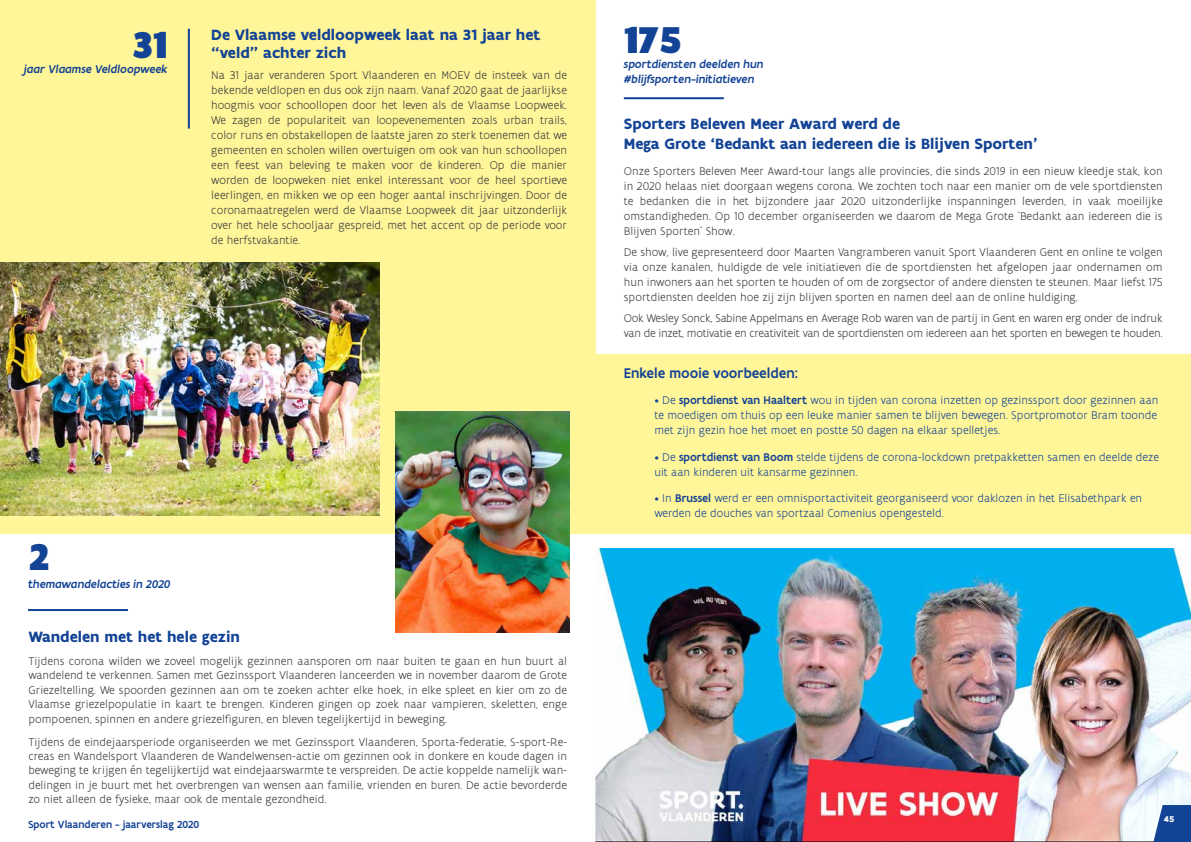
<style>
.page{position:relative;width:1191px;height:842px;background:#fff}
.page>*{position:absolute;margin:0;border:0;box-sizing:border-box;transform-origin:0 0}
.t1{font:900 40px "Flanders Art Sans";color:#134395}
.t2{font:700 16px/18px "Flanders Art Sans";color:#134395}
.t3{font:500 15px "Flanders Art Sans";color:#134395}
.t4{font:300 12px/15px "Flanders Art Sans";color:#3c3c3b;text-align:justify}
.t5{font:300 12px/15px "Flanders Art Sans";color:#134395}
.t6{font:300 12px/15px "Flanders Art Sans";letter-spacing:-.02em;color:#3c3c3b}
.t7{font:italic 500 12px/15px "Flanders Art Sans";color:#134395}
.t8{font:500 11px "Flanders Art Sans";color:#134395}
.t9{font:700 9px "Flanders Art Sans";color:#fff}
.s1{font-weight:500}
</style>
<div class="page">
<div style="left:595px;top:354px;width:596px;height:180px;background:#fff599"></div>
<div style="left:0;top:0;width:595px;height:534px;background:#fff599"></div>
<img style="left:595px;top:549px;width:596px;height:293px">
<img style="left:0;top:262px;width:380px;height:254px">
<img style="left:395px;top:412px;width:174px;height:221px">
<svg style="left:1153px;top:805px;width:38px;height:37px"></svg>
<hr style="left:188px;top:29px;width:2px;height:100px;background:#134395">
<hr style="left:28px;top:609px;width:100px;height:2px;background:#134395">
<hr style="left:624px;top:97px;width:100px;height:2px;background:#134395">
<h1 class="t1" style="left:131px;top:21px;width:38px">31</h1>
<p class="t7" style="left:24px;top:62px;width:145px">jaar Vlaamse Veldloopweek</p>
<h2 class="t2" style="left:211px;top:26px;width:331px">De Vlaamse veldloopweek laat na 31 jaar het “veld” achter zich</h2>
<p class="t4" style="left:211px;top:68px;width:357px">Na 31 jaar veranderen Sport Vlaanderen en MOEV de insteek van de bekende veldlopen en dus ook zijn naam. Vanaf 2020 gaat de jaarlijkse hoogmis voor schoollopen door het leven als de Vlaamse Loopweek.<br>We zagen de populariteit van loopevenementen zoals urban trails, color runs en obstakellopen de laatste jaren zo sterk toenemen dat we gemeenten en scholen willen overtuigen om ook van hun schoollopen een feest van beleving te maken voor de kinderen. Op die manier worden de loopweken niet enkel interessant voor de heel sportieve leerlingen, en mikken we op een hoger aantal inschrijvingen. Door de coronamaatregelen werd de Vlaamse Loopweek dit jaar uitzonderlijk over het hele schooljaar gespreid, met het accent op de periode voor de herfstvakantie.</p>
<h1 class="t1" style="left:28px;top:532px;width:22px">2</h1>
<p class="t7" style="left:28px;top:576px;width:144px">themawandelacties in 2020</p>
<h2 class="t2" style="left:28px;top:628px;width:213px">Wandelen met het hele gezin</h2>
<p class="t4" style="left:28px;top:654px;width:540px;line-height:14.4px">Tijdens corona wilden we zoveel mogelijk gezinnen aansporen om naar buiten te gaan en hun buurt al wandelend te verkennen. Samen met Gezinssport Vlaanderen lanceerden we in november daarom de Grote Griezeltelling. We spoorden gezinnen aan om te zoeken achter elke hoek, in elke spleet en kier om zo de Vlaamse griezelpopulatie in kaart te brengen. Kinderen gingen op zoek naar vampieren, skeletten, enge pompoenen, spinnen en andere griezelfiguren, en bleven tegelijkertijd in beweging.</p>
<p class="t4" style="left:28px;top:734px;width:540px;line-height:14.4px">Tijdens de eindejaarsperiode organiseerden we met Gezinssport Vlaanderen, Sporta-federatie, S-sport-Re&shy;creas en Wandelsport Vlaanderen de Wandelwensen-actie om gezinnen ook in donkere en koude dagen in beweging te krijgen én tegelijkertijd wat eindejaarswarmte te verspreiden. De actie koppelde namelijk wan&shy;delingen in je buurt met het overbrengen van wensen aan familie, vrienden en buren. De actie bevorderde zo niet alleen de fysieke, maar ook de mentale gezondheid.</p>
<p class="t8" style="left:28px;top:817px;width:172px">Sport Vlaanderen - jaarverslag 2020</p>
<h1 class="t1" style="left:624px;top:16px;width:60px">175</h1>
<p class="t7" style="left:624px;top:57px;width:141px">sportdiensten deelden hun #blijfsporten-initiatieven</p>
<h2 class="t2" style="left:624px;top:114px;width:415px;line-height:20px">Sporters Beleven Meer Award werd de<br>Mega Grote ‘Bedankt aan iedereen die is Blijven Sporten’</h2>
<p class="t4" style="left:624px;top:164px;width:540px">Onze Sporters Beleven Meer Award-tour langs alle provincies, die sinds 2019 in een nieuw kleedje stak, kon in 2020 helaas niet doorgaan wegens corona. We zochten toch naar een manier om de vele sportdiensten te bedanken die in het bijzondere jaar 2020 uitzonderlijke inspanningen leverden, in vaak moeilijke omstandigheden. Op 10 december organiseerden we daarom de Mega Grote ‘Bedankt aan iedereen die is Blijven Sporten’ Show.</p>
<p class="t4" style="left:624px;top:244px;width:540px">De show, live gepresenteerd door Maarten Vangramberen vanuit Sport Vlaanderen Gent en online te volgen via onze kanalen, huldigde de vele initiatieven die de sportdiensten het afgelopen jaar ondernamen om hun inwoners aan het sporten te houden of om de zorgsector of andere diensten te steunen. Maar liefst 175 sportdiensten deelden hoe zij zijn blijven sporten en namen deel aan de online huldiging.</p>
<p class="t6" style="left:624px;top:310px;width:540px">Ook Wesley Sonck, Sabine Appelmans en Average Rob waren van de partij in Gent en waren erg onder de indruk van de inzet, motivatie en creativiteit van de sportdiensten om iedereen aan het sporten en bewegen te houden.</p>
<p class="t3" style="left:624px;top:364px;width:176px">Enkele mooie voorbeelden:</p>
<p class="t5" style="left:654px;top:393px;width:505px;text-align:justify">• De <span class="s1">sportdienst van Haaltert</span> wou in tijden van corona inzetten op gezinssport door gezinnen aan te moedigen om thuis op een leuke manier samen te blijven bewegen. Sportpromotor Bram toonde met zijn gezin hoe het moet en postte 50 dagen na elkaar spelletjes.</p>
<p class="t5" style="left:654px;top:449px;width:506px">• De <span class="s1">sportdienst van Boom</span> stelde tijdens de corona-lockdown pretpakketten samen en deelde deze uit aan kinderen uit kansarme gezinnen.</p>
<p class="t5" style="left:654px;top:490px;width:489px">• In <span class="s1">Brussel</span> werd er een omnisportactiviteit georganiseerd voor daklozen in het Elisabethpark en werden de douches van sportzaal Comenius opengesteld.</p>
<p class="t9" style="left:1164px;top:813px;width:12px">45</p>
</div>
